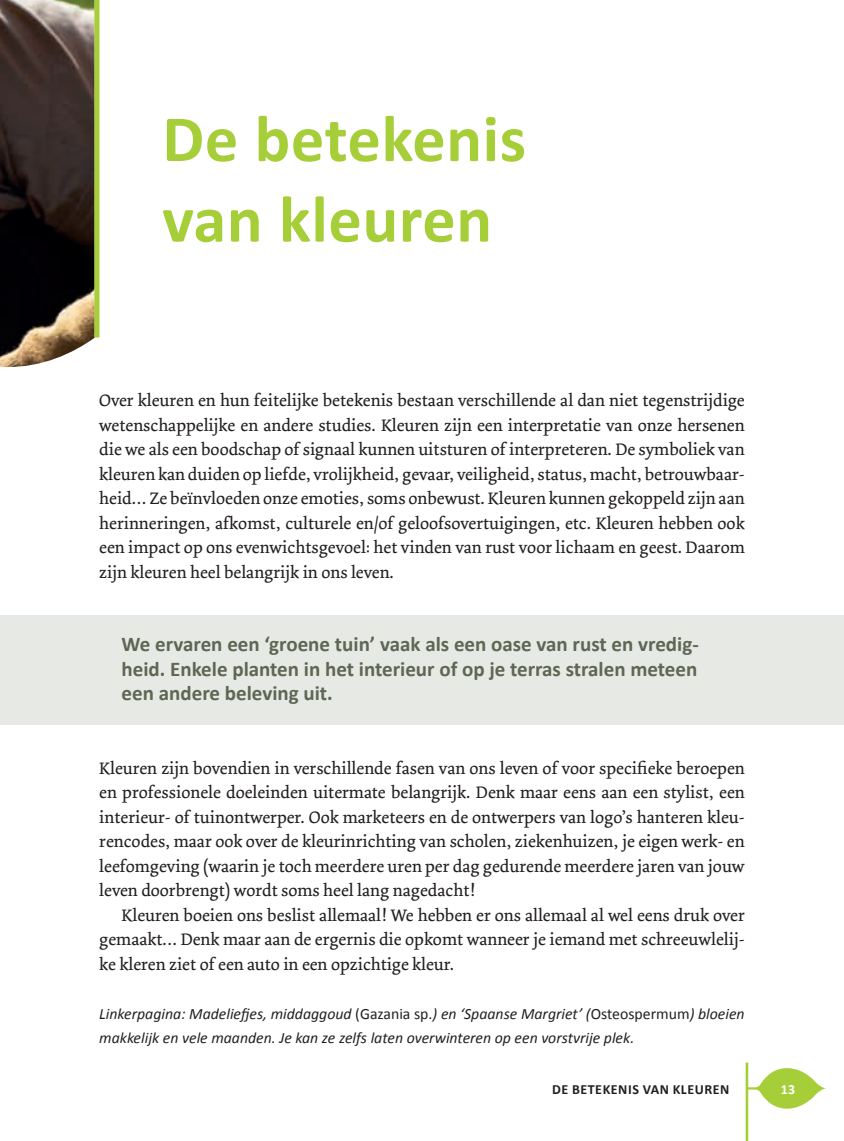
<style>
.page{position:relative;width:844px;height:1141px;background:#fff}
.page>*{position:absolute;margin:0;border:0;box-sizing:border-box;transform-origin:0 0}
._000-hoofdstukkop{font:700 66.5px/80.5px "Calibri";letter-spacing:.01em;color:#a6ce39}
._004-quote{font:700 21px/24.5px "Calibri";color:#5e6654;text-align:justify}
._012-platte-tekst{font:17.5px/24.5px "Dolly";color:#231f20;text-align:justify}
._012-platte-tekst-ee{font:17.5px/24.5px "Dolly";color:#231f20;text-align:justify}
._014-bijschrift{font:italic 15.75px/24.5px "Calibri";color:#231f20}
.t1{font:700 14px "Calibri";color:#231f20}
.t2{font:700 14px "Calibri";color:#fff}
.s1{font-style:normal}
</style>
<div class="page">
<hr style="left:745px;top:1063px;width:3px;height:78px;background:#a6ce39">
<svg style="left:748px;top:1068px;width:78px;height:41px"></svg>
<div style="left:0;top:615px;width:843px;height:110px;background:#e7e9e5"></div>
<img style="left:0;top:0;width:95px;height:367px">
<hr style="left:95px;top:0;width:4px;height:337px;background:#a6ce39">
<p class="_000-hoofdstukkop" style="left:162px;top:96px;width:365px">De betekenis van kleuren</p>
<p class="_012-platte-tekst" style="left:99px;top:388px;width:646px">Over kleuren en hun feitelijke betekenis bestaan verschillende al dan niet tegenstrijdige wetenschappelijke en andere studies. Kleuren zijn een interpretatie van onze hersenen die we als een boodschap of signaal kunnen uitsturen of interpreteren. De symboliek van kleuren kan duiden op liefde, vrolijkheid, gevaar, veiligheid, status, macht, betrouwbaar&shy;heid… Ze beïnvloeden onze emoties, soms onbewust. Kleuren kunnen gekoppeld zijn aan herinneringen, afkomst, culturele en/of geloofsovertuigingen, etc. Kleuren hebben ook een impact op ons evenwichtsgevoel: het vinden van rust voor lichaam en geest. Daarom zijn kleuren heel belangrijk in ons leven.</p>
<p class="_004-quote" style="left:122px;top:631px;width:578px">We ervaren een ‘groene tuin’ vaak als een oase van rust en vredig&shy;heid. Enkele planten in het interieur of op je terras stralen meteen een andere beleving uit.</p>
<p class="_012-platte-tekst" style="left:99px;top:756px;width:646px">Kleuren zijn bovendien in verschillende fasen van ons leven of voor specifieke beroepen en professionele doeleinden uitermate belangrijk. Denk maar eens aan een stylist, een interieur- of tuinontwerper. Ook marketeers en de ontwerpers van logo’s hanteren kleu&shy;rencodes, maar ook over de kleurinrichting van scholen, ziekenhuizen, je eigen werk- en leefomgeving (waarin je toch meerdere uren per dag gedurende meerdere jaren van jouw leven doorbrengt) wordt soms heel lang nagedacht!</p>
<p class="_012-platte-tekst-ee" style="left:99px;top:903px;width:646px;text-indent:22px">Kleuren boeien ons beslist allemaal! We hebben er ons allemaal al wel eens druk over gemaakt… Denk maar aan de ergernis die opkomt wanneer je iemand met schreeuwlelij&shy;ke kleren ziet of een auto in een opzichtige kleur.</p>
<p class="_014-bijschrift" style="left:99px;top:1000px;width:646px">Linkerpagina: Madeliefjes, middaggoud <span class="s1">(Gazania sp.</span>) en ‘Spaanse Margriet’ (<span class="s1">Osteospermum</span>) bloeien makkelijk en vele maanden. Je kan ze zelfs laten overwinteren op een vorstvrije plek.</p>
<p class="t1" style="left:552px;top:1081px;width:29px">de betekenis</p>
<p class="t1" style="left:642px;top:1081px;width:39px">van kleuren</p>
<p class="t2" style="left:780px;top:1081px;width:16px">13</p>
</div>
